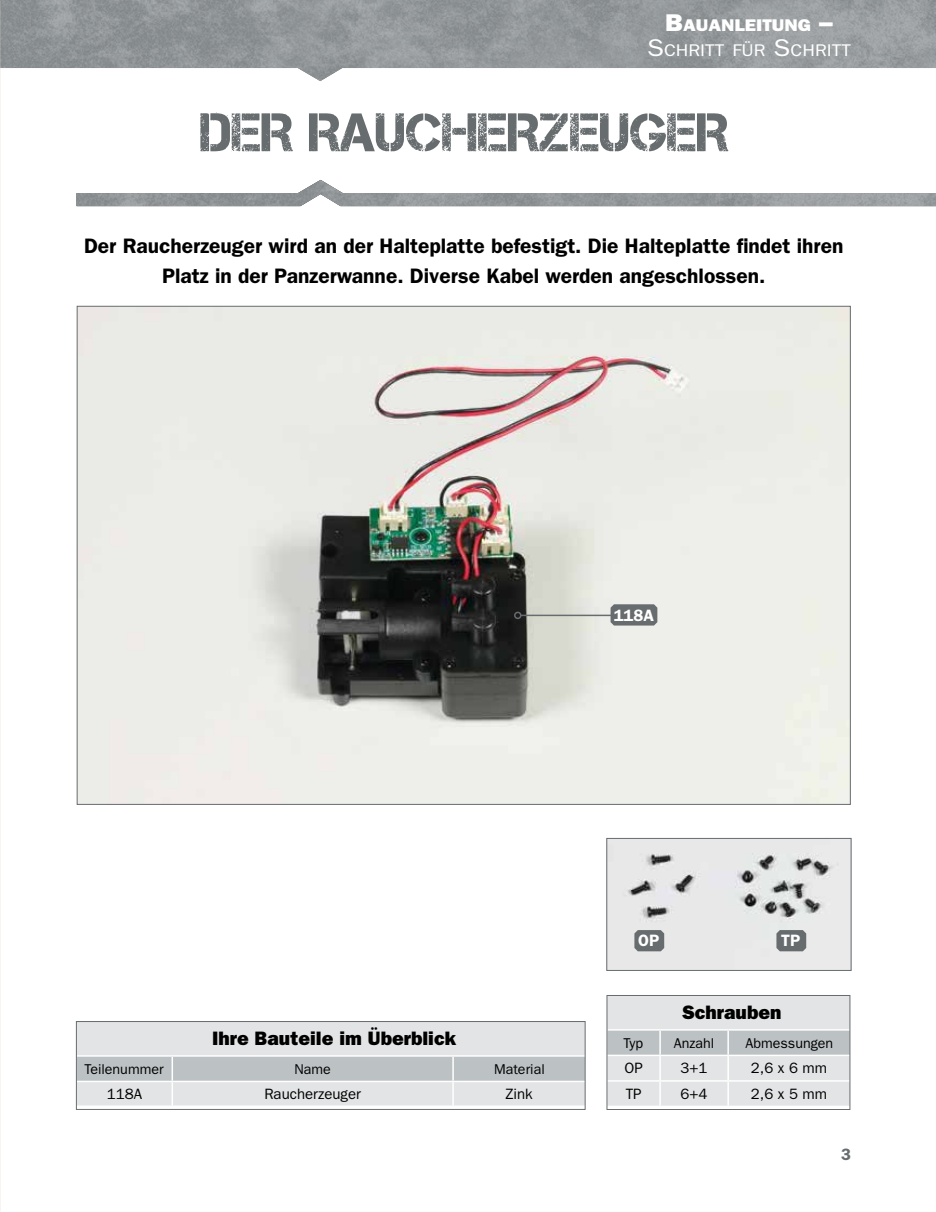
<style>
.page{position:relative;width:936px;height:1212px;background:#fff}
.page>*{position:absolute;margin:0;border:0;box-sizing:border-box;transform-origin:0 0}
.t1{font:54px "Capture Smallz";color:#676c6e}
.t2{font:600 21px/30px "ITC Franklin Gothic Std";color:#000;text-align:center}
.t3{font:19.5px "ITC Franklin Gothic Std Hvy";color:#000}
.t4{font:16.95px "ITC Franklin Gothic Std";color:#fff;scale:1.12 1}
.t5{font:16.95px "ITC Franklin Gothic Std Hvy";color:#fff;scale:1.12 1}
.t6{font:600 16.5px "ITC Franklin Gothic Std";color:#fff}
.t7{font:600 16.5px "ITC Franklin Gothic Std";color:#676c6e}
.t8{font:15px "ITC Franklin Gothic Std";color:#000}
.t9{font:14.25px "ITC Franklin Gothic Std";color:#000}
.s1{font-size:24.3px}
</style>
<div class="page">
<img style="left:0;top:0;width:935px;height:81px">
<img style="left:608px;top:840px;width:241px;height:129px">
<div style="left:606px;top:838px;width:245px;height:133px;border:1px solid #676c6e"></div>
<div style="left:77px;top:1022px;width:508px;height:34px;background:#e2e4e5"></div>
<svg style="left:78px;top:1057px;width:505px;height:48px;background:#cfd2d4"></svg>
<hr style="left:171px;top:1057px;width:2px;height:24px;background:#fff">
<hr style="left:452px;top:1057px;width:2px;height:24px;background:#fff">
<hr style="left:77px;top:1081px;width:95px;height:1px;background:#fff">
<hr style="left:172px;top:1081px;width:281px;height:1px;background:#fff">
<hr style="left:171px;top:1082px;width:2px;height:23px;background:#fff">
<hr style="left:453px;top:1081px;width:132px;height:1px;background:#fff">
<hr style="left:452px;top:1082px;width:2px;height:23px;background:#fff">
<hr style="left:77px;top:1055px;width:95px;height:2px;background:#fff">
<hr style="left:172px;top:1055px;width:281px;height:2px;background:#fff">
<hr style="left:453px;top:1055px;width:132px;height:2px;background:#fff">
<div style="left:76px;top:1021px;width:509px;height:89px;border:1px solid #676c6e"></div>
<div style="left:607px;top:996px;width:242px;height:34px;background:#e2e4e5"></div>
<svg style="left:608px;top:1030px;width:240px;height:76px;background:#d8dbdc"></svg>
<hr style="left:607px;top:1029px;width:53px;height:1px;background:#fff">
<hr style="left:660px;top:1029px;width:68px;height:1px;background:#fff">
<hr style="left:728px;top:1029px;width:121px;height:1px;background:#fff">
<div style="left:606px;top:995px;width:244px;height:115px;border:1px solid #676c6e"></div>
<svg style="left:634px;top:930px;width:30px;height:21px"></svg>
<img style="left:79px;top:308px;width:769px;height:495px">
<hr style="left:520px;top:615px;width:92px;height:1px;background:#676c6e">
<div style="left:514px;top:612px;width:7px;height:7px;border:2px solid #676c6e;border-radius:50%"></div>
<svg style="left:610px;top:604px;width:47px;height:21px"></svg>
<svg style="left:776px;top:930px;width:30px;height:21px"></svg>
<svg style="left:77px;top:180px;width:858px;height:26px"></svg>
<p class="t5" style="left:665px;top:15px;width:151px"><span class="s1">B</span>AUANLEITUNG <span class="s1">–</span></p>
<p class="t4" style="left:647px;top:41px;width:183px"><span class="s1">S</span>CHRITT FÜR <span class="s1">S</span>CHRITT</p>
<h1 class="t1" style="left:200px;top:102px;width:529px">DER RAUCHERZEUGER</h1>
<p class="t2" style="left:84px;top:231px;width:760px">Der Raucherzeuger wird an der Halteplatte befestigt. Die Halteplatte findet ihren<br>Platz in der Panzerwanne. Diverse Kabel werden angeschlossen.</p>
<p class="t6" style="left:613px;top:605px;width:42px">118A</p>
<p class="t3" style="left:212px;top:1027px;width:245px">Ihre Bauteile im Überblick</p>
<p class="t9" style="left:85px;top:1060px;width:80px">Teilenummer</p>
<p class="t9" style="left:294px;top:1060px;width:38px">Name</p>
<p class="t9" style="left:494px;top:1060px;width:52px">Material</p>
<p class="t8" style="left:107px;top:1085px;width:37px">118A</p>
<p class="t8" style="left:264px;top:1085px;width:98px">Raucherzeuger</p>
<p class="t8" style="left:505px;top:1085px;width:29px">Zink</p>
<p class="t6" style="left:638px;top:931px;width:23px">OP</p>
<p class="t6" style="left:781px;top:931px;width:21px">TP</p>
<p class="t3" style="left:682px;top:1001px;width:101px">Schrauben</p>
<p class="t9" style="left:623px;top:1034px;width:21px">Typ</p>
<p class="t9" style="left:673px;top:1034px;width:42px">Anzahl</p>
<p class="t9" style="left:745px;top:1034px;width:89px">Abmessungen</p>
<p class="t8" style="left:624px;top:1059px;width:20px">OP</p>
<p class="t8" style="left:680px;top:1059px;width:28px">3+1</p>
<p class="t8" style="left:750px;top:1059px;width:78px">2,6 x 6 mm</p>
<p class="t8" style="left:625px;top:1085px;width:17px">TP</p>
<p class="t8" style="left:680px;top:1085px;width:28px">6+4</p>
<p class="t8" style="left:750px;top:1085px;width:78px">2,6 x 5 mm</p>
<p class="t7" style="left:840px;top:1144px;width:11px">3</p>
</div>
